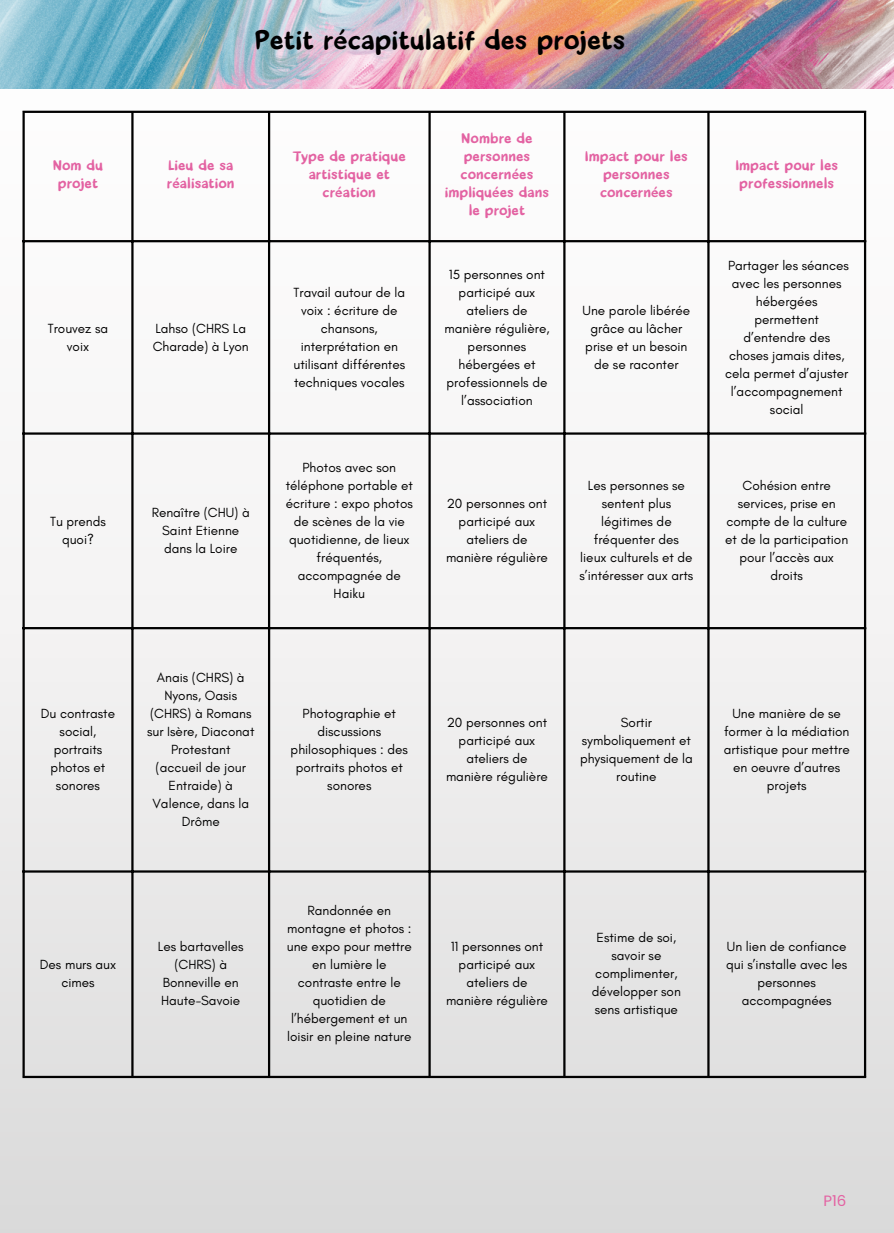
<style>
.page{position:relative;width:894px;height:1233px;background:#fff}
.page>*{position:absolute;margin:0;border:0;box-sizing:border-box;transform-origin:0 0}
.t1{font:700 25.5px "Shandy Sans";color:#000}
.t2{font:15px "Poppins";color:#e362a2}
.t3{font:13.5px/18px "Glacial Indifference";color:#000;text-align:center}
.t4{font:700 13.5px/18px "Shandy Sans";color:#e362a2;text-align:center}
</style>
<div class="page">
<div style="left:0;top:0;width:893px;height:1233px;background:linear-gradient(to bottom,#fff,#dddcdc)"></div>
<img style="left:0;top:0;width:893px;height:89px">
<hr style="left:22px;top:113px;width:3px;height:963px;background:#000">
<hr style="left:131px;top:113px;width:2px;height:963px;background:#000">
<hr style="left:268px;top:113px;width:2px;height:963px;background:#000">
<hr style="left:428px;top:113px;width:2px;height:963px;background:#000">
<hr style="left:563px;top:113px;width:2px;height:963px;background:#000">
<hr style="left:707px;top:113px;width:2px;height:963px;background:#000">
<hr style="left:863px;top:113px;width:2px;height:963px;background:#000">
<hr style="left:22px;top:111px;width:843px;height:2px;background:#000">
<hr style="left:22px;top:240px;width:843px;height:2px;background:#000">
<hr style="left:22px;top:432px;width:843px;height:3px;background:#000">
<hr style="left:22px;top:627px;width:843px;height:2px;background:#000">
<hr style="left:22px;top:870px;width:843px;height:3px;background:#000">
<hr style="left:22px;top:1076px;width:843px;height:2px;background:#000">
<p class="t1" style="left:254px;top:27px;width:372px">Petit récapitulatif des projets</p>
<p class="t4" style="left:53px;top:158px;width:52px">Nom du projet</p>
<h1 class="t4" style="left:167px;top:158px;width:69px;text-align:left">Lieu de sa réalisation</h1>
<p class="t4" style="left:293px;top:149px;width:115px">Type de pratique artistique et création</p>
<p class="t3" style="left:48px;top:320px;width:62px">Trouvez sa voix</p>
<p class="t3" style="left:153px;top:320px;width:98px;text-align:left">Lahso (CHRS La<br>Charade) à Lyon</p>
<p class="t3" style="left:50px;top:512px;width:57px">Tu prends quoi?</p>
<p class="t3" style="left:152px;top:503px;width:100px">Renaître (CHU) à<br>Saint Etienne dans la Loire</p>
<p class="t3" style="left:293px;top:284px;width:113px">Travail autour de la voix : écriture de chansons, interprétation en utilisant différentes techniques vocales</p>
<p class="t3" style="left:286px;top:458px;width:129px">Photos avec son téléphone portable et écriture : expo photos de scènes de la vie quotidienne, de lieux fréquentés, accompagnée de<br>Haiku</p>
<p class="t4" style="left:444px;top:131px;width:106px">Nombre de personnes concernées impliquées dans le projet</p>
<p class="t3" style="left:444px;top:266px;width:107px">15 personnes ont participé aux ateliers de manière régulière, personnes hébergées et professionnels de l’association</p>
<p class="t3" style="left:446px;top:494px;width:103px">20 personnes ont participé aux ateliers de manière régulière</p>
<p class="t4" style="left:585px;top:149px;width:104px">Impact pour les personnes concernées</p>
<p class="t4" style="left:735px;top:158px;width:104px;text-align:left">Impact pour les professionnels</p>
<p class="t3" style="left:582px;top:302px;width:109px">Une parole libérée grâce au lâcher prise et un besoin de se raconter</p>
<p class="t3" style="left:724px;top:257px;width:125px">Partager les séances avec les personnes hébergées permettent d’entendre des choses jamais dites, cela permet d’ajuster l’accompagnement social</p>
<p class="t3" style="left:579px;top:476px;width:115px">Les personnes se sentent plus légitimes de fréquenter des lieux culturels et de s’intéresser aux arts</p>
<p class="t3" style="left:725px;top:476px;width:124px">Cohésion entre services, prise en compte de la culture et de la participation pour l’accès aux droits</p>
<p class="t3" style="left:41px;top:704px;width:76px">Du contraste social, portraits photos et sonores</p>
<p class="t3" style="left:147px;top:668px;width:109px">Anais (CHRS) à<br>Nyons, Oasis (CHRS) à Romans sur Isère, Diaconat<br>Protestant (accueil de jour<br>Entraide) à<br>Valence, dans la<br>Drôme</p>
<p class="t3" style="left:40px;top:956px;width:78px">Des murs aux cimes</p>
<p class="t3" style="left:158px;top:938px;width:87px">Les bartavelles (CHRS) à<br>Bonneville en<br>Haute-Savoie</p>
<p class="t3" style="left:290px;top:704px;width:119px">Photographie et discussions philosophiques : des portraits photos et sonores</p>
<p class="t3" style="left:446px;top:713px;width:103px">20 personnes ont participé aux ateliers de manière régulière</p>
<p class="t3" style="left:580px;top:713px;width:114px">Sortir symboliquement et physiquement de la routine</p>
<p class="t3" style="left:723px;top:704px;width:127px">Une manière de se former à la médiation artistique pour mettre en oeuvre d’autres projets</p>
<p class="t3" style="left:287px;top:902px;width:126px">Randonnée en montagne et photos : une expo pour mettre en lumière le contraste entre le quotidien de l’hébergement et un loisir en pleine nature</p>
<p class="t3" style="left:446px;top:938px;width:103px">11 personnes ont participé aux ateliers de manière régulière</p>
<p class="t3" style="left:591px;top:929px;width:90px">Estime de soi, savoir se complimenter, développer son sens artistique</p>
<p class="t3" style="left:726px;top:938px;width:123px">Un lien de confiance qui s’installe avec les personnes accompagnées</p>
<p class="t2" style="left:823px;top:1190px;width:24px">P16</p>
</div>
